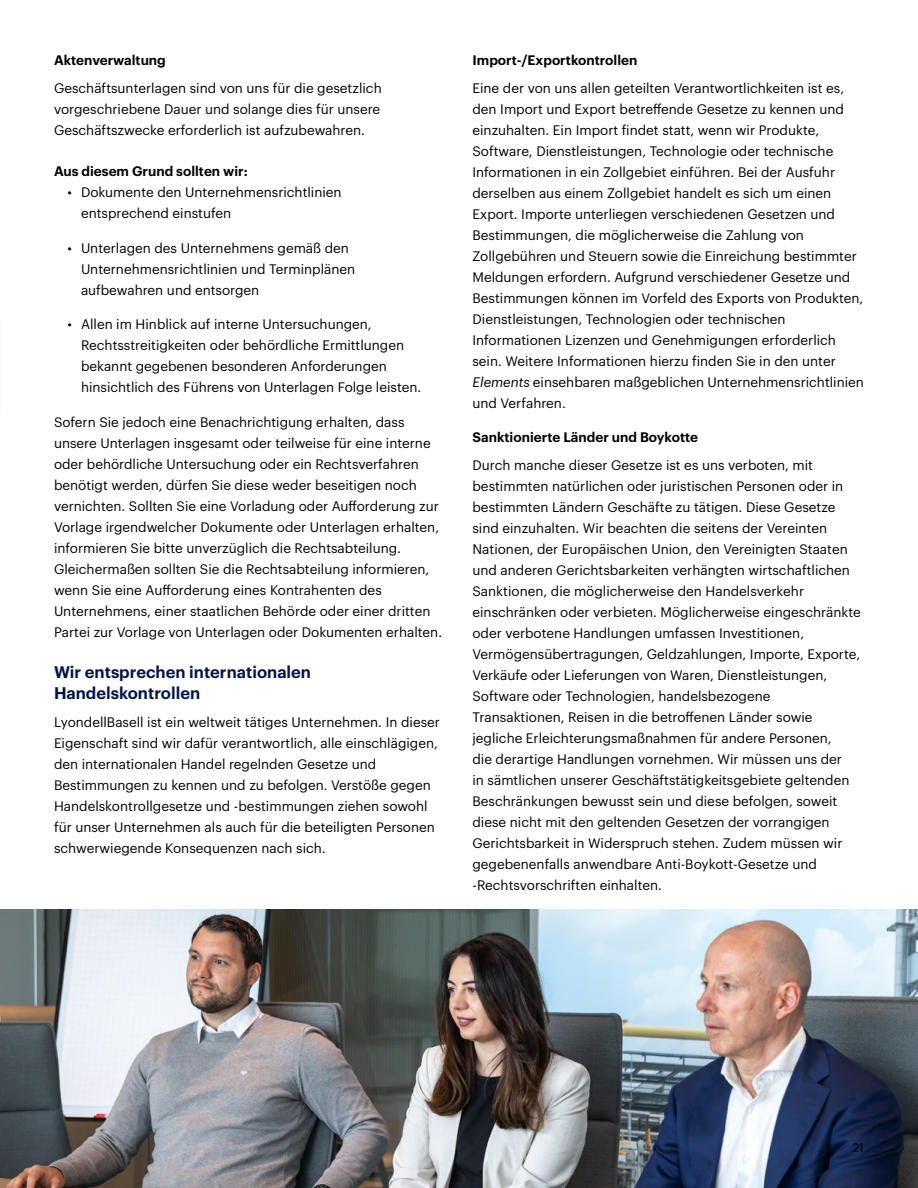
<style>
.page{position:relative;width:918px;height:1188px;background:#fff}
.page>*{position:absolute;margin:0;border:0;box-sizing:border-box;transform-origin:0 0}
.t1{font:600 16.5px/21px "Graphik";color:#001446}
.t2{font:13.5px/21px "Graphik";color:#000}
.t3{font:600 13.5px "Graphik";color:#000}
.t4{font:12px "Graphik";color:#000}
.s1{font-style:italic}
</style>
<div class="page">
<img style="left:0;top:910px;width:918px;height:278px">
<p class="t3" style="left:54px;top:50px;width:113px">Aktenverwaltung</p>
<p class="t2" style="left:54px;top:76px;width:329px;text-align:justify">Geschäftsunterlagen sind von uns für die gesetzlich vorgeschriebene Dauer und solange dies für unsere Geschäftszwecke erforderlich ist aufzubewahren.</p>
<p class="t3" style="left:54px;top:161px;width:195px">Aus diesem Grund sollten wir:</p>
<p class="t2" style="left:81px;top:181px;width:262px;text-indent:-14px">• Dokumente den Unternehmensrichtlinien entsprechend einstufen</p>
<p class="t2" style="left:81px;top:236px;width:276px;text-indent:-14px">• Unterlagen des Unternehmens gemäß den<br>Unternehmensrichtlinien und Terminplänen aufbewahren und entsorgen</p>
<p class="t2" style="left:81px;top:313px;width:342px;text-indent:-14px">• Allen im Hinblick auf interne Untersuchungen, Rechtsstreitigkeiten oder behördliche Ermittlungen bekannt gegebenen besonderen Anforderungen hinsichtlich des Führens von Unterlagen Folge leisten.</p>
<p class="t2" style="left:54px;top:410px;width:390px">Sofern Sie jedoch eine Benachrichtigung erhalten, dass unsere Unterlagen insgesamt oder teilweise für eine interne oder behördliche Untersuchung oder ein Rechtsverfahren benötigt werden, dürfen Sie diese weder beseitigen noch vernichten. Sollten Sie eine Vorladung oder Aufforderung zur Vorlage irgendwelcher Dokumente oder Unterlagen erhalten, informieren Sie bitte unverzüglich die Rechtsabteilung.<br>Gleichermaßen sollten Sie die Rechtsabteilung informieren, wenn Sie eine Aufforderung eines Kontrahenten des Unternehmens, einer staatlichen Behörde oder einer dritten Partei zur Vorlage von Unterlagen oder Dokumenten erhalten.</p>
<p class="t1" style="left:54px;top:660px;width:259px">Wir entsprechen internationalen<br>Handelskontrollen</p>
<p class="t2" style="left:54px;top:710px;width:387px">LyondellBasell ist ein weltweit tätiges Unternehmen. In dieser Eigenschaft sind wir dafür verantwortlich, alle einschlägigen, den internationalen Handel regelnden Gesetze und Bestimmungen zu kennen und zu befolgen. Verstöße gegen Handelskontrollgesetze und -bestimmungen ziehen sowohl für unser Unternehmen als auch für die beteiligten Personen schwerwiegende Konsequenzen nach sich.</p>
<p class="t3" style="left:472px;top:50px;width:166px">Import-/Exportkontrollen</p>
<p class="t2" style="left:472px;top:76px;width:393px">Eine der von uns allen geteilten Verantwortlichkeiten ist es, den Import und Export betreffende Gesetze zu kennen und einzuhalten. Ein Import findet statt, wenn wir Produkte, Software, Dienstleistungen, Technologie oder technische Informationen in ein Zollgebiet einführen. Bei der Ausfuhr derselben aus einem Zollgebiet handelt es sich um einen Export. Importe unterliegen verschiedenen Gesetzen und Bestimmungen, die möglicherweise die Zahlung von Zollgebühren und Steuern sowie die Einreichung bestimmter Meldungen erfordern. Aufgrund verschiedener Gesetze und Bestimmungen können im Vorfeld des Exports von Produkten, Dienstleistungen, Technologien oder technischen Informationen Lizenzen und Genehmigungen erforderlich sein. Weitere Informationen hierzu finden Sie in den unter <span class="s1">Elements</span> einsehbaren maßgeblichen Unternehmensrichtlinien und Verfahren.</p>
<p class="t3" style="left:472px;top:427px;width:227px">Sanktionierte Länder und Boykotte</p>
<p class="t2" style="left:472px;top:454px;width:390px">Durch manche dieser Gesetze ist es uns verboten, mit bestimmten natürlichen oder juristischen Personen oder in bestimmten Ländern Geschäfte zu tätigen. Diese Gesetze sind einzuhalten. Wir beachten die seitens der Vereinten Nationen, der Europäischen Union, den Vereinigten Staaten und anderen Gerichtsbarkeiten verhängten wirtschaftlichen Sanktionen, die möglicherweise den Handelsverkehr einschränken oder verbieten. Möglicherweise eingeschränkte oder verbotene Handlungen umfassen Investitionen, Vermögensübertragungen, Geldzahlungen, Importe, Exporte, Verkäufe oder Lieferungen von Waren, Dienstleistungen, Software oder Technologien, handelsbezogene Transaktionen, Reisen in die betroffenen Länder sowie jegliche Erleichterungsmaßnahmen für andere Personen,<br>die derartige Handlungen vornehmen. Wir müssen uns der<br>in sämtlichen unserer Geschäftstätigkeitsgebiete geltenden Beschränkungen bewusst sein und diese befolgen, soweit diese nicht mit den geltenden Gesetzen der vorrangigen Gerichtsbarkeit in Widerspruch stehen. Zudem müssen wir gegebenenfalls anwendbare Anti-Boykott-Gesetze und -Rechtsvorschriften einhalten.</p>
<p class="t4" style="left:853px;top:1139px;width:13px">21</p>
</div>
